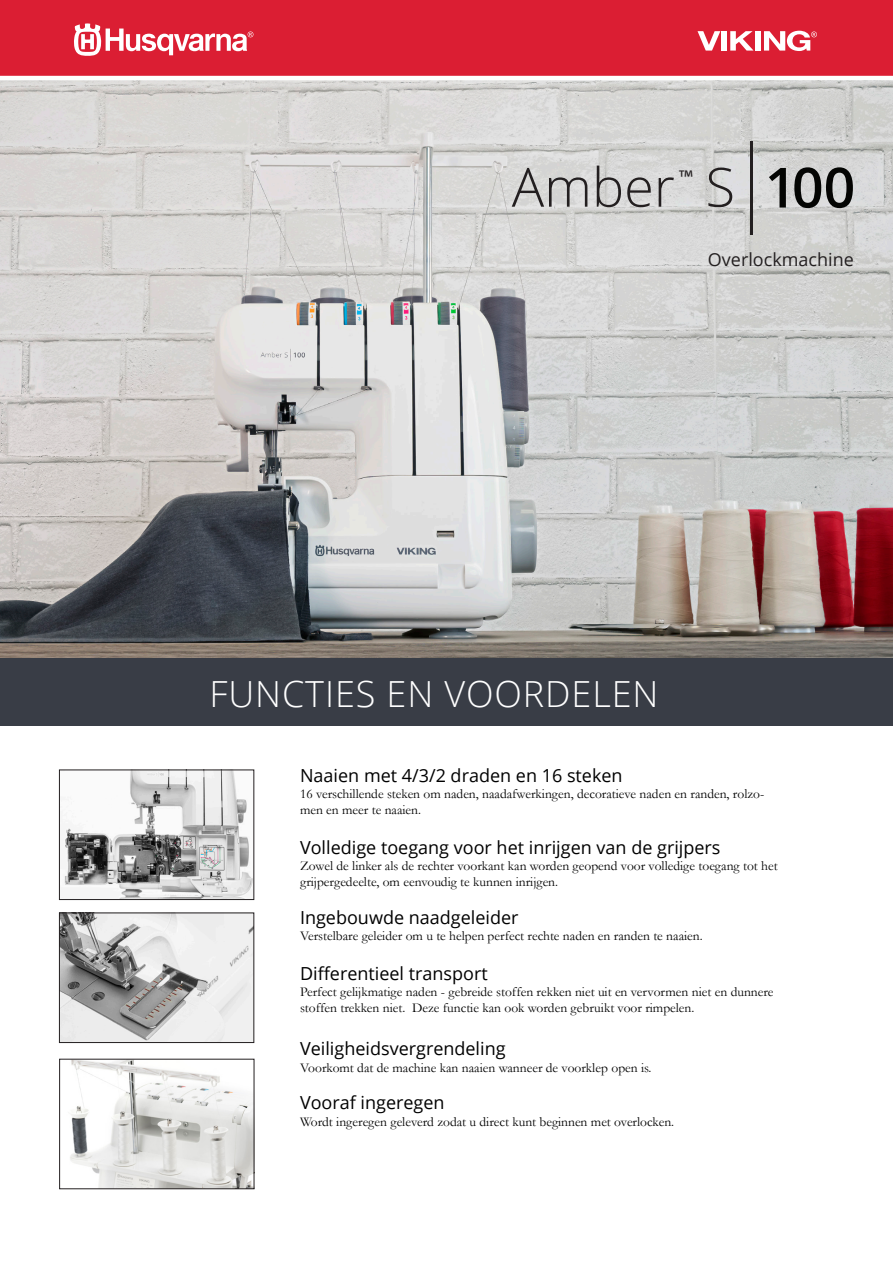
<style>
.page{position:relative;width:893px;height:1263px;background:#fff}
.page>*{position:absolute;margin:0;border:0;box-sizing:border-box;transform-origin:0 0}
.t1{font:600 55.5px "Open Sans";color:#040503}
.innehåll_rubrik{font:300 36px "Open Sans";letter-spacing:.025em;color:#fff}
.t2{font:23.1px "Myriad Pro";color:#231f20}
.t3{font:18px "Open Sans";color:#000}
.t4{font:18px "Open Sans";color:#231f20}
.t5{font:13.5px/16.2px "Garamond";color:#000}
</style>
<div class="page">
<img style="left:0;top:80px;width:893px;height:579px">
<img style="left:62px;top:772px;width:190px;height:126px">
<div style="left:59px;top:770px;width:195px;height:130px;border:1px solid #231f20"></div>
<img style="left:61px;top:915px;width:191px;height:126px">
<div style="left:59px;top:913px;width:195px;height:130px;border:1px solid #231f20"></div>
<div style="left:0;top:659px;width:893px;height:67px;background:#393d46"></div>
<svg style="left:512px;top:166px;width:220px;height:41px"></svg>
<hr style="left:750px;top:141px;width:3px;height:94px;background:#231f20">
<img style="left:70px;top:1061px;width:182px;height:126px">
<div style="left:59px;top:1059px;width:195px;height:130px;border:1px solid #231f20"></div>
<div style="left:0;top:0;width:893px;height:79px;background:#db1e33"></div>
<svg style="left:697px;top:31px;width:23px;height:20px"></svg>
<div style="left:721px;top:31px;width:6px;height:20px;background:#fff"></div>
<svg style="left:730px;top:31px;width:24px;height:20px"></svg>
<div style="left:755px;top:31px;width:6px;height:20px;background:#fff"></div>
<svg style="left:764px;top:31px;width:53px;height:20px"></svg>
<svg style="left:74px;top:23px;width:179px;height:33px"></svg>
<hr style="left:0;top:76px;width:893px;height:4px;background:#fff">
<p class="t2" style="left:678px;top:164px;width:16px">™</p>
<p class="t1" style="left:765px;top:149px;width:92px">100</p>
<p class="t4" style="left:708px;top:247px;width:147px">Overlockmachine</p>
<p class="innehåll_rubrik" style="left:209px;top:669px;width:450px">FUNCTIES EN VOORDELEN</p>
<p class="t3" style="left:300px;top:763px;width:324px">Naaien met 4/3/2 draden en 16 steken</p>
<p class="t5" style="left:300px;top:785px;width:466px">16 verschillende steken om naden, naadafwerkingen, decoratieve naden en randen, rolzo&shy;men en meer te naaien.</p>
<p class="t3" style="left:300px;top:835px;width:422px">Volledige toegang voor het inrijgen van de grijpers</p>
<p class="t5" style="left:300px;top:857px;width:479px">Zowel de linker als de rechter voorkant kan worden geopend voor volledige toegang tot het grijpergedeelte, om eenvoudig te kunnen inrijgen.</p>
<p class="t3" style="left:300px;top:905px;width:220px">Ingebouwde naadgeleider</p>
<p class="t5" style="left:300px;top:928px;width:404px">Verstelbare geleider om u te helpen perfect rechte naden en randen te naaien.</p>
<p class="t3" style="left:300px;top:961px;width:189px">Differentieel transport</p>
<p class="t5" style="left:300px;top:983px;width:475px">Perfect gelijkmatige naden - gebreide stoffen rekken niet uit en vervormen niet en dunnere stoffen trekken niet. Deze functie kan ook worden gebruikt voor rimpelen.</p>
<p class="t3" style="left:300px;top:1036px;width:207px">Veiligheidsvergrendeling</p>
<p class="t5" style="left:300px;top:1059px;width:353px">Voorkomt dat de machine kan naaien wanneer de voorklep open is.</p>
<p class="t3" style="left:300px;top:1090px;width:146px">Vooraf ingeregen</p>
<p class="t5" style="left:300px;top:1113px;width:376px">Wordt ingeregen geleverd zodat u direct kunt beginnen met overlocken.</p>
</div>
